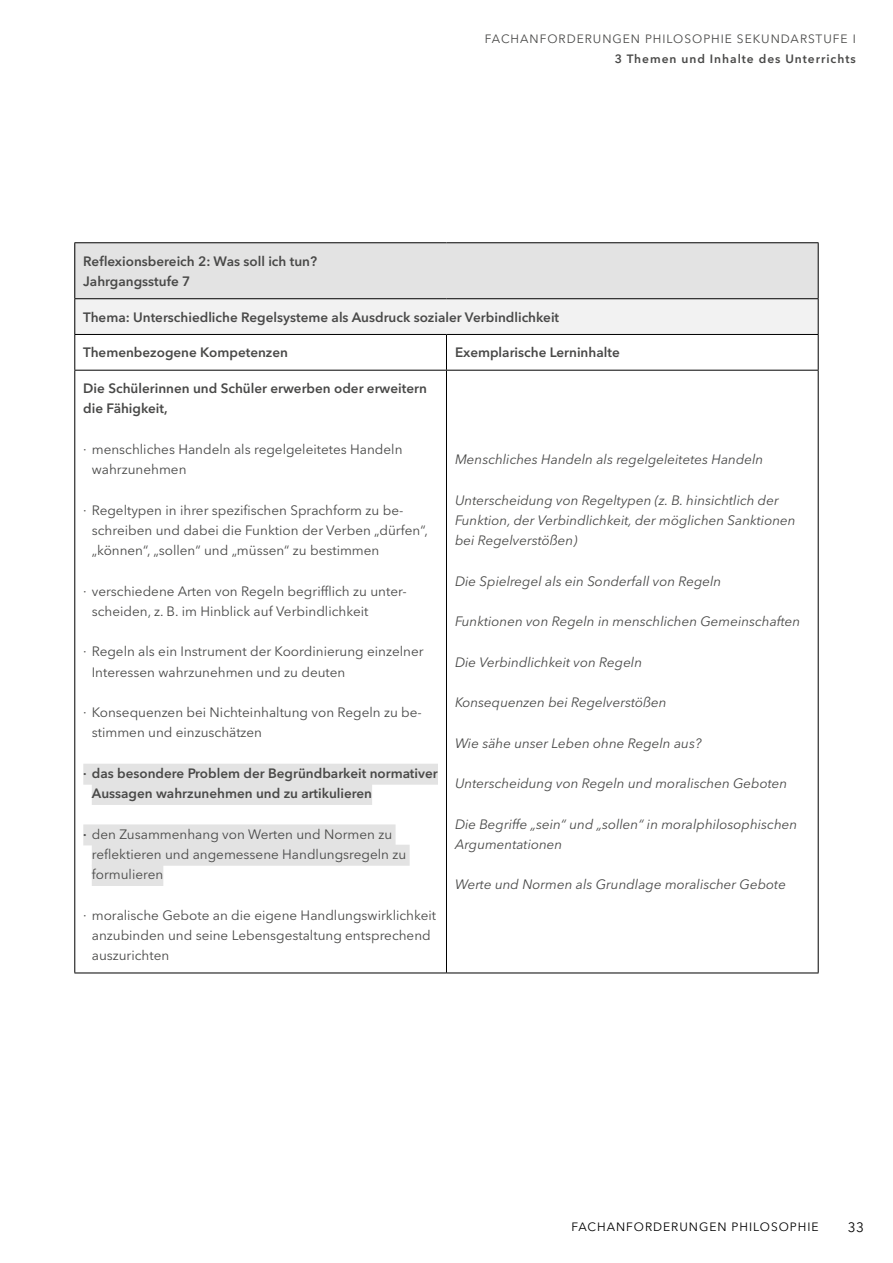
<style>
.page{position:relative;width:893px;height:1263px;background:#fff}
.page>*{position:absolute;margin:0;border:0;box-sizing:border-box;transform-origin:0 0}
.t1{font:13.5px/20.2px "Avenir Next LT Pro";color:#494948}
.t2{font:italic 13.5px/20.2px "Avenir Next LT Pro";color:#494948}
.t3{font:600 13.5px/20.2px "Avenir Next LT Pro";color:#494948}
.t4{font:13.5px "Avenir Next LT Pro";color:#000}
.t5{font:12px "Avenir Next LT Pro";letter-spacing:.08em;color:#494948}
.t6{font:600 12px "Avenir Next LT Pro";letter-spacing:.08em;color:#494948}
.t7{font:12px "Avenir Next LT Pro";letter-spacing:.08em;color:#000}
.s1{font-weight:600}
</style>
<div class="page">
<div style="left:75px;top:243px;width:743px;height:56px;background:#e3e3e3"></div>
<div style="left:75px;top:299px;width:743px;height:35px;background:#f2f2f2"></div>
<svg style="left:75px;top:335px;width:743px;height:35px"></svg>
<hr style="left:74px;top:242px;width:372px;height:1px;background:#000">
<hr style="left:74px;top:243px;width:1px;height:55px;background:#000">
<hr style="left:446px;top:242px;width:373px;height:1px;background:#000">
<hr style="left:818px;top:243px;width:1px;height:55px;background:#000">
<hr style="left:74px;top:298px;width:372px;height:1px;background:#000">
<hr style="left:74px;top:299px;width:1px;height:35px;background:#000">
<hr style="left:446px;top:298px;width:373px;height:1px;background:#000">
<hr style="left:818px;top:299px;width:1px;height:35px;background:#000">
<hr style="left:74px;top:334px;width:372px;height:1px;background:#000">
<hr style="left:74px;top:335px;width:1px;height:35px;background:#000">
<hr style="left:446px;top:334px;width:373px;height:1px;background:#000">
<hr style="left:446px;top:335px;width:1px;height:35px;background:#000">
<hr style="left:818px;top:335px;width:1px;height:35px;background:#000">
<hr style="left:74px;top:370px;width:372px;height:1px;background:#000">
<hr style="left:74px;top:371px;width:1px;height:601px;background:#000">
<hr style="left:446px;top:370px;width:373px;height:1px;background:#000">
<hr style="left:446px;top:371px;width:1px;height:601px;background:#000">
<hr style="left:818px;top:371px;width:1px;height:601px;background:#000">
<hr style="left:74px;top:972px;width:372px;height:1px;background:#000">
<hr style="left:446px;top:972px;width:373px;height:1px;background:#000">
<div style="left:83px;top:764px;width:355px;height:21px;background:#e3e3e3"></div>
<div style="left:92px;top:784px;width:280px;height:21px;background:#e3e3e3"></div>
<div style="left:83px;top:824px;width:313px;height:21px;background:#e3e3e3"></div>
<div style="left:92px;top:845px;width:318px;height:21px;background:#e3e3e3"></div>
<div style="left:92px;top:865px;width:71px;height:21px;background:#e3e3e3"></div>
<p class="t5" style="left:485px;top:32px;width:372px">FACHANFORDERUNGEN PHILOSOPHIE SEKUNDARSTUFE I</p>
<p class="t6" style="left:615px;top:51px;width:242px">3 Themen und Inhalte des Unterrichts</p>
<p class="t3" style="left:83px;top:251px;width:235px">Reflexionsbereich 2: Was soll ich tun?<br>Jahrgangsstufe 7</p>
<p class="t3" style="left:83px;top:307px;width:477px">Thema: Unterschiedliche Regelsysteme als Ausdruck sozialer Verbindlichkeit</p>
<p class="t3" style="left:83px;top:342px;width:206px">Themenbezogene Kompetenzen</p>
<p class="t3" style="left:455px;top:342px;width:166px">Exemplarische Lerninhalte</p>
<p class="t3" style="left:83px;top:378px;width:345px">Die Schülerinnen und Schüler erwerben oder erweitern die Fähigkeit,</p>
<p class="t1" style="left:92px;top:439px;width:312px;text-indent:-9px">∙ menschliches Handeln als regelgeleitetes Handeln wahrzunehmen</p>
<p class="t1" style="left:92px;top:500px;width:338px;text-indent:-9px">∙ Regeltypen in ihrer spezifischen Sprachform zu be&shy;schreiben und dabei die Funktion der Verben „dürfen“, „können“, „sollen“ und „müssen“ zu bestimmen</p>
<p class="t1" style="left:92px;top:581px;width:317px;text-indent:-9px">∙ verschiedene Arten von Regeln begrifflich zu unter&shy;scheiden, z. B. im Hinblick auf Verbindlichkeit</p>
<p class="t1" style="left:92px;top:642px;width:333px;text-indent:-9px">∙ Regeln als ein Instrument der Koordinierung einzelner<br>Interessen wahrzunehmen und zu deuten</p>
<p class="t1" style="left:92px;top:702px;width:332px;text-indent:-9px">∙ Konsequenzen bei Nichteinhaltung von Regeln zu be&shy;stimmen und einzuschätzen</p>
<p class="t3" style="left:92px;top:763px;width:347px;text-indent:-9px">∙ das besondere Problem der Begründbarkeit normativer<br>Aussagen wahrzunehmen und zu artikulieren</p>
<p class="t1" style="left:92px;top:824px;width:316px;text-indent:-9px"><span class="s1">∙</span> den Zusammenhang von Werten und Normen zu reflektieren und angemessene Handlungsregeln zu formulieren</p>
<p class="t1" style="left:92px;top:905px;width:346px;text-indent:-9px">∙ moralische Gebote an die eigene Handlungswirklichkeit anzubinden und seine Lebensgestaltung entsprechend auszurichten</p>
<p class="t2" style="left:455px;top:449px;width:310px">Menschliches Handeln als regelgeleitetes Handeln</p>
<p class="t2" style="left:455px;top:490px;width:342px">Unterscheidung von Regeltypen (z. B. hinsichtlich der<br>Funktion, der Verbindlichkeit, der möglichen Sanktionen bei Regelverstößen)</p>
<p class="t2" style="left:455px;top:571px;width:268px">Die Spielregel als ein Sonderfall von Regeln</p>
<p class="t2" style="left:455px;top:611px;width:347px">Funktionen von Regeln in menschlichen Gemeinschaften</p>
<p class="t2" style="left:455px;top:652px;width:189px">Die Verbindlichkeit von Regeln</p>
<p class="t2" style="left:455px;top:692px;width:213px">Konsequenzen bei Regelverstößen</p>
<p class="t2" style="left:455px;top:733px;width:248px">Wie sähe unser Leben ohne Regeln aus?</p>
<p class="t2" style="left:455px;top:773px;width:334px">Unterscheidung von Regeln und moralischen Geboten</p>
<p class="t2" style="left:455px;top:814px;width:344px">Die Begriffe „sein“ und „sollen“ in moralphilosophischen<br>Argumentationen</p>
<p class="t2" style="left:455px;top:874px;width:332px">Werte und Normen als Grundlage moralischer Gebote</p>
<p class="t7" style="left:571px;top:1219px;width:249px">FACHANFORDERUNGEN PHILOSOPHIE</p>
<p class="t4" style="left:848px;top:1219px;width:18px">33</p>
</div>
